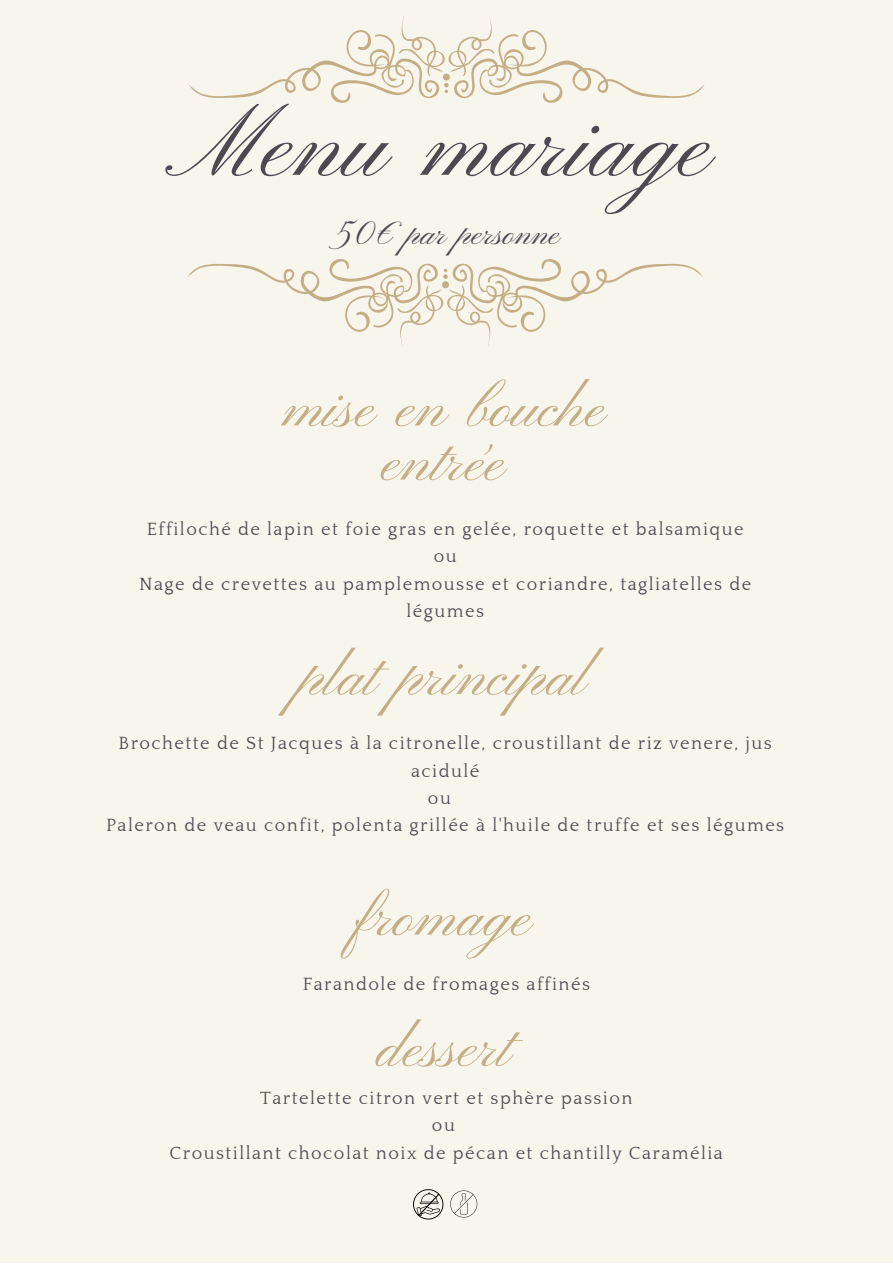
<style>
.page{position:relative;width:893px;height:1264px;background:#fff}
.page>*{position:absolute;margin:0;border:0;box-sizing:border-box;transform-origin:0 0}
.t1{font:99.3px "Pinyon Script";color:#4c4953}
.t2{font:60.45px "Pinyon Script";color:#c4ae85}
.t3{font:33.15px "Pinyon Script";color:#4c4953}
.t4{font:18.15px/27.3px "Quattrocento";letter-spacing:.08em;color:#4c4953;text-align:center}
</style>
<div class="page">
<div style="left:0;top:0;width:892px;height:1262px;background:#f8f5ec"></div>
<svg style="left:189px;top:16px;width:515px;height:87px"></svg>
<svg style="left:187px;top:259px;width:516px;height:86px"></svg>
<svg style="left:450px;top:1190px;width:27px;height:27px"></svg>
<svg style="left:413px;top:1189px;width:30px;height:30px"></svg>
<p class="t1" style="left:180px;top:90px;width:536px">Menu mariage</p>
<p class="t3" style="left:334px;top:216px;width:229px">50€ par personne</p>
<p class="t2" style="left:284px;top:374px;width:325px">mise en bouche</p>
<p class="t2" style="left:383px;top:428px;width:125px">entrée</p>
<p class="t4" style="left:147px;top:516px;width:598px">Effiloché de lapin et foie gras en gelée, roquette et balsamique</p>
<p class="t4" style="left:434px;top:543px;width:24px">ou</p>
<p class="t4" style="left:139px;top:570px;width:613px">Nage de crevettes au pamplemousse et coriandre, tagliatelles de légumes</p>
<p class="t2" style="left:301px;top:642px;width:288px">plat principal</p>
<p class="t4" style="left:119px;top:730px;width:654px">Brochette de St Jacques à la citronelle, croustillant de riz venere, jus acidulé</p>
<p class="t4" style="left:428px;top:785px;width:24px">ou</p>
<p class="t4" style="left:106px;top:812px;width:679px">Paleron de veau confit, polenta grillée à l'huile de truffe et ses légumes</p>
<p class="t2" style="left:359px;top:883px;width:176px">fromage</p>
<p class="t4" style="left:302px;top:971px;width:289px">Farandole de fromages affinés</p>
<p class="t2" style="left:379px;top:1013px;width:135px">dessert</p>
<p class="t4" style="left:260px;top:1084px;width:374px">Tartelette citron vert et sphère passion</p>
<p class="t4" style="left:432px;top:1112px;width:24px">ou</p>
<p class="t4" style="left:170px;top:1139px;width:554px">Croustillant chocolat noix de pécan et chantilly Caramélia</p>
</div>
